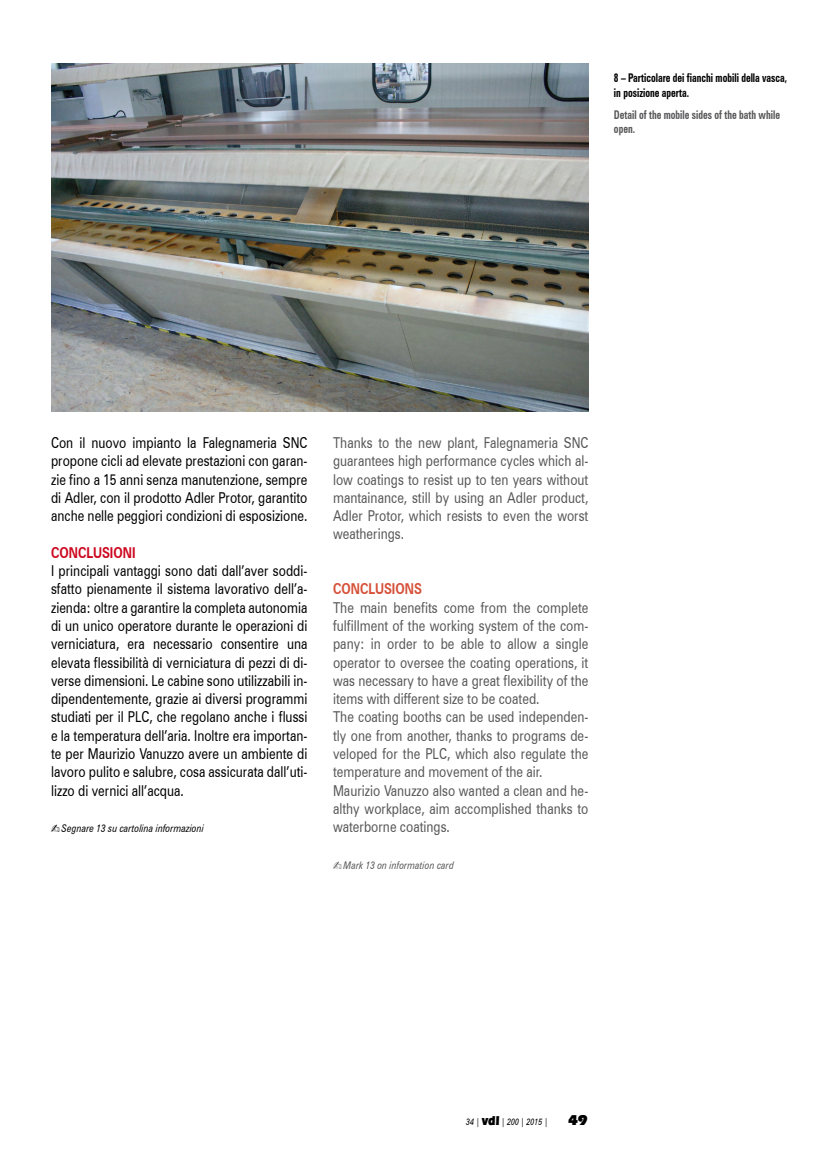
<style>
.page{position:relative;width:830px;height:1170px;background:#fff}
.page>*{position:absolute;margin:0;border:0;box-sizing:border-box;transform-origin:0 0}
.t1{font:15px/18.3px "Zurich BT";color:#000;text-align:justify;scale:.8 1}
.t2{font:15px/18.3px "Zurich BT";color:#58585a;text-align:justify;scale:.8 1}
.t3{font:700 15px "Zurich BT";color:#cd071e;scale:.8 1}
.t4{font:700 15px "Zurich BT";color:#d65038;scale:.8 1}
.t5{font:900 15px "Eras IT Cby BT";color:#000}
.t6{font:700 condensed 12px/14.4px "Zurich BT";color:#000;scale:.8 1}
.t7{font:700 condensed 12px/14.4px "Zurich BT";color:#58585a;scale:.8 1}
.t8{font:italic 10.5px "Zurich BT";color:#000;scale:.8 1}
.t9{font:italic 10.5px "Zurich BT";color:#58585a;scale:.8 1}
.t10{font:italic 9px "Zurich BT";color:#000;scale:.8 1}
.s1{font-family:"Eras IT Cby BT";font-weight:900;font-style:normal;font-size:13.5px}
</style>
<div class="page">
<img style="left:51px;top:64px;width:537px;height:347px">
<p class="t6" style="left:613px;top:71px;width:218px">8 – Particolare dei fianchi mobili della vasca, in posizione aperta.</p>
<p class="t7" style="left:613px;top:107px;width:209px">Detail of the mobile sides of the bath while open.</p>
<p class="t1" style="left:51px;top:433px;width:322px">Con il nuovo impianto la Falegnameria SNC propone cicli ad elevate prestazioni con garan&shy;zie fino a 15 anni senza manutenzione, sempre di Adler, con il prodotto Adler Protor, garantito anche nelle peggiori condizioni di esposizione.</p>
<p class="t3" style="left:51px;top:541px;width:107px">CONCLUSIONI</p>
<p class="t1" style="left:51px;top:561px;width:322px">I principali vantaggi sono dati dall’aver soddi&shy;sfatto pienamente il sistema lavorativo dell’a&shy;zienda: oltre a garantire la completa autonomia di un unico operatore durante le operazioni di verniciatura, era necessario consentire una elevata flessibilità di verniciatura di pezzi di di&shy;verse dimensioni. Le cabine sono utilizzabili in&shy;dipendentemente, grazie ai diversi programmi studiati per il PLC, che regolano anche i flussi e la temperatura dell’aria. Inoltre era importan&shy;te per Maurizio Vanuzzo avere un ambiente di lavoro pulito e salubre, cosa assicurata dall’uti&shy;lizzo di vernici all’acqua.</p>
<p class="t8" style="left:62px;top:821px;width:179px">Segnare 13 su cartolina informazioni</p>
<p class="t2" style="left:333px;top:433px;width:320px">Thanks to the new plant, Falegnameria SNC guarantees high performance cycles which al&shy;low coatings to resist up to ten years without mantainance, still by using an Adler product, Adler Protor, which resists to even the worst weatherings.</p>
<p class="t4" style="left:333px;top:578px;width:113px">CONCLUSIONS</p>
<p class="t2" style="left:333px;top:597px;width:320px;text-align:left">The main benefits come from the complete fulfillment of the working system of the com&shy;pany: in order to be able to allow a single operator to oversee the coating operations, it was necessary to have a great flexibility of the items with different size to be coated.<br>The coating booths can be used independen&shy;tly one from another, thanks to programs de&shy;veloped for the PLC, which also regulate the temperature and movement of the air.<br>Maurizio Vanuzzo also wanted a clean and he&shy;althy workplace, aim accomplished thanks to waterborne coatings.</p>
<p class="t9" style="left:343px;top:857px;width:140px">Mark 13 on information card</p>
<p class="t10" style="left:466px;top:1115px;width:104px">34 | <span class="s1">vdl</span> | 200 | 2015 |</p>
<p class="t5" style="left:567px;top:1110px;width:21px">49</p>
</div>
